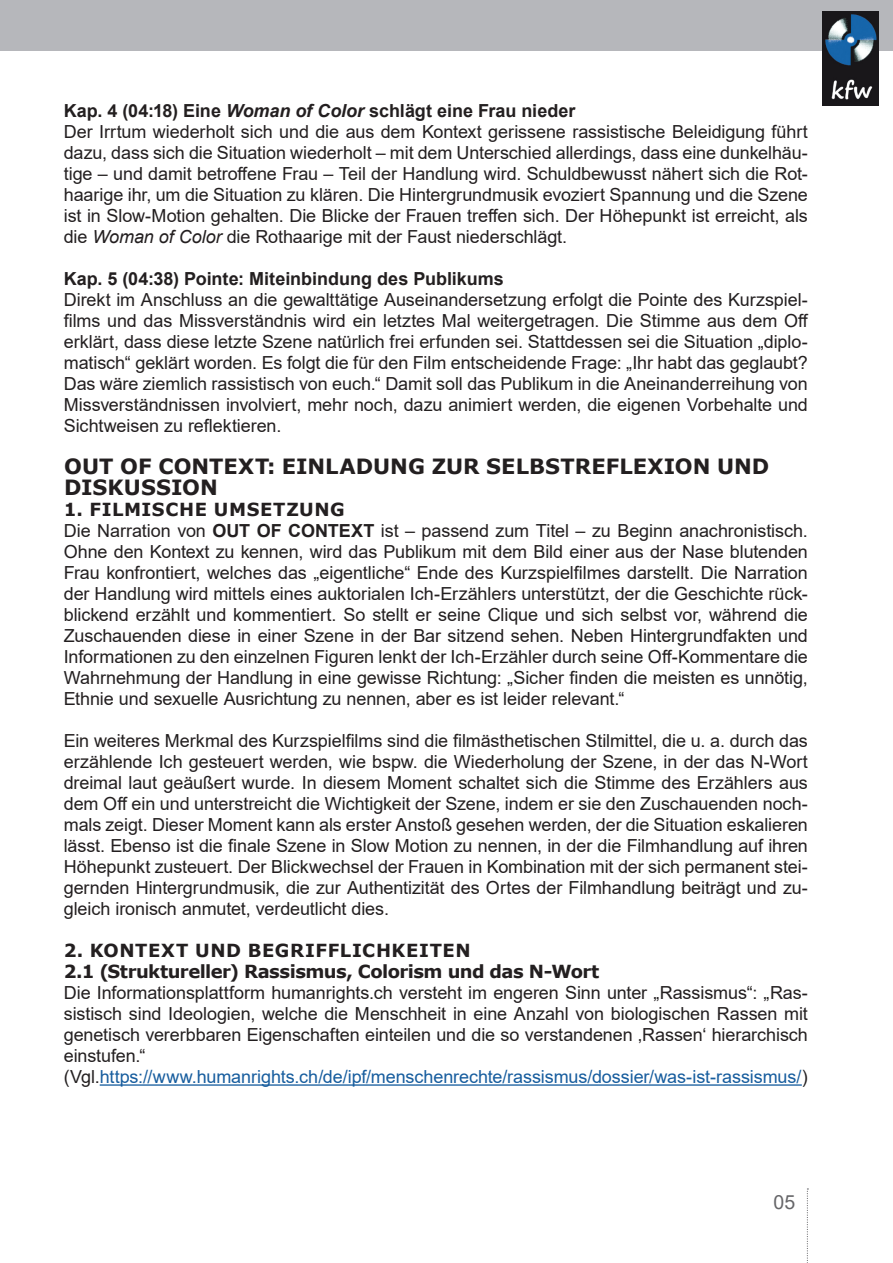
<style>
.page{position:relative;width:893px;height:1263px;background:#fff}
.page>*{position:absolute;margin:0;border:0;box-sizing:border-box;transform-origin:0 0}
.t1{font:700 21px/21px "Verdana";color:#231f20}
.t2{font:19.5px "Arial";color:#656568}
.t3{font:18px/21px "Arial";letter-spacing:-.005em;color:#231f20;text-align:justify}
.t4{font:700 18px/21px "Verdana";letter-spacing:-.025em;color:#231f20}
.t5{font:700 18px "Arial";color:#231f20}
.t6{font:700 18px "Verdana";letter-spacing:.025em;color:#231f20}
.s1{font-weight:700}
.s2{font-weight:700;font-style:italic}
.s3{font-style:italic}
.s4{color:#175d9e}
</style>
<div class="page">
<div style="left:0;top:0;width:893px;height:51px;background:#b6b7bb"></div>
<svg style="left:807px;top:1188px;width:1px;height:75px"></svg>
<img style="left:822px;top:11px;width:57px;height:94px">
<hr style="left:100px;top:1084px;width:702px;height:2px;background:#175d9e">
<p class="t3" style="left:64px;top:100px;width:746px;text-align:left"><span class="s1">Kap. 4 (04:18) Eine</span> <span class="s2">Woman of Color</span> <span class="s1">schlägt eine Frau nieder<br></span>Der Irrtum wiederholt sich und die aus dem Kontext gerissene rassistische Beleidigung führt dazu, dass sich die Situation wiederholt – mit dem Unterschied allerdings, dass eine dunkelhäu&shy;tige – und damit betroffene Frau – Teil der Handlung wird. Schuldbewusst nähert sich die Rot&shy;haarige ihr, um die Situation zu klären. Die Hintergrundmusik evoziert Spannung und die Szene ist in Slow-Motion gehalten. Die Blicke der Frauen treffen sich. Der Höhepunkt ist erreicht, als die <span class="s3">Woman of Color</span> die Rothaarige mit der Faust niederschlägt.</p>
<p class="t5" style="left:64px;top:266px;width:442px">Kap. 5 (04:38) Pointe: Miteinbindung des Publikums</p>
<p class="t3" style="left:64px;top:289px;width:746px">Direkt im Anschluss an die gewalttätige Auseinandersetzung erfolgt die Pointe des Kurzspiel&shy;films und das Missverständnis wird ein letztes Mal weitergetragen. Die Stimme aus dem Off erklärt, dass diese letzte Szene natürlich frei erfunden sei. Stattdessen sei die Situation „diplo&shy;matisch“ geklärt worden. Es folgt die für den Film entscheidende Frage: „Ihr habt das geglaubt?<br>Das wäre ziemlich rassistisch von euch.“ Damit soll das Publikum in die Aneinanderreihung von Missverständnissen involviert, mehr noch, dazu animiert werden, die eigenen Vorbehalte und Sichtweisen zu reflektieren.</p>
<p class="t1" style="left:64px;top:455px;width:707px">OUT OF CONTEXT: EINLADUNG ZUR SELBSTREFLEXION UND<br>DISKUSSION</p>
<p class="t6" style="left:64px;top:497px;width:283px">1. FILMISCHE UMSETZUNG</p>
<p class="t3" style="left:64px;top:520px;width:746px">Die Narration von <span class="s1">OUT OF CONTEXT</span> ist – passend zum Titel – zu Beginn anachronistisch.<br>Ohne den Kontext zu kennen, wird das Publikum mit dem Bild einer aus der Nase blutenden Frau konfrontiert, welches das „eigentliche“ Ende des Kurzspielfilmes darstellt. Die Narration der Handlung wird mittels eines auktorialen Ich-Erzählers unterstützt, der die Geschichte rück&shy;blickend erzählt und kommentiert. So stellt er seine Clique und sich selbst vor, während die Zuschauenden diese in einer Szene in der Bar sitzend sehen. Neben Hintergrundfakten und Informationen zu den einzelnen Figuren lenkt der Ich-Erzähler durch seine Off-Kommentare die Wahrnehmung der Handlung in eine gewisse Richtung: „Sicher finden die meisten es unnötig, Ethnie und sexuelle Ausrichtung zu nennen, aber es ist leider relevant.“</p>
<p class="t3" style="left:64px;top:730px;width:746px">Ein weiteres Merkmal des Kurzspielfilms sind die filmästhetischen Stilmittel, die u. a. durch das erzählende Ich gesteuert werden, wie bspw. die Wiederholung der Szene, in der das N-Wort dreimal laut geäußert wurde. In diesem Moment schaltet sich die Stimme des Erzählers aus dem Off ein und unterstreicht die Wichtigkeit der Szene, indem er sie den Zuschauenden noch&shy;mals zeigt. Dieser Moment kann als erster Anstoß gesehen werden, der die Situation eskalieren lässt. Ebenso ist die finale Szene in Slow Motion zu nennen, in der die Filmhandlung auf ihren Höhepunkt zusteuert. Der Blickwechsel der Frauen in Kombination mit der sich permanent stei&shy;gernden Hintergrundmusik, die zur Authentizität des Ortes der Filmhandlung beiträgt und zu&shy;gleich ironisch anmutet, verdeutlicht dies.</p>
<p class="t4" style="left:64px;top:940px;width:537px">2. KONTEXT UND BEGRIFFLICHKEITEN<br>2.1 (Struktureller) Rassismus, Colorism und das N-Wort</p>
<p class="t3" style="left:64px;top:982px;width:746px;text-align:left">Die Informationsplattform humanrights.ch versteht im engeren Sinn unter „Rassismus“: „Ras&shy;sistisch sind Ideologien, welche die Menschheit in eine Anzahl von biologischen Rassen mit genetisch vererbbaren Eigenschaften einteilen und die so verstandenen ‚Rassen‘ hierarchisch einstufen.“ (Vgl.<span class="s4">https://www.humanrights.ch/de/ipf/menschenrechte/rassismus/dossier/was-ist-rassismus/</span>)</p>
<p class="t2" style="left:774px;top:1189px;width:23px">05</p>
</div>
